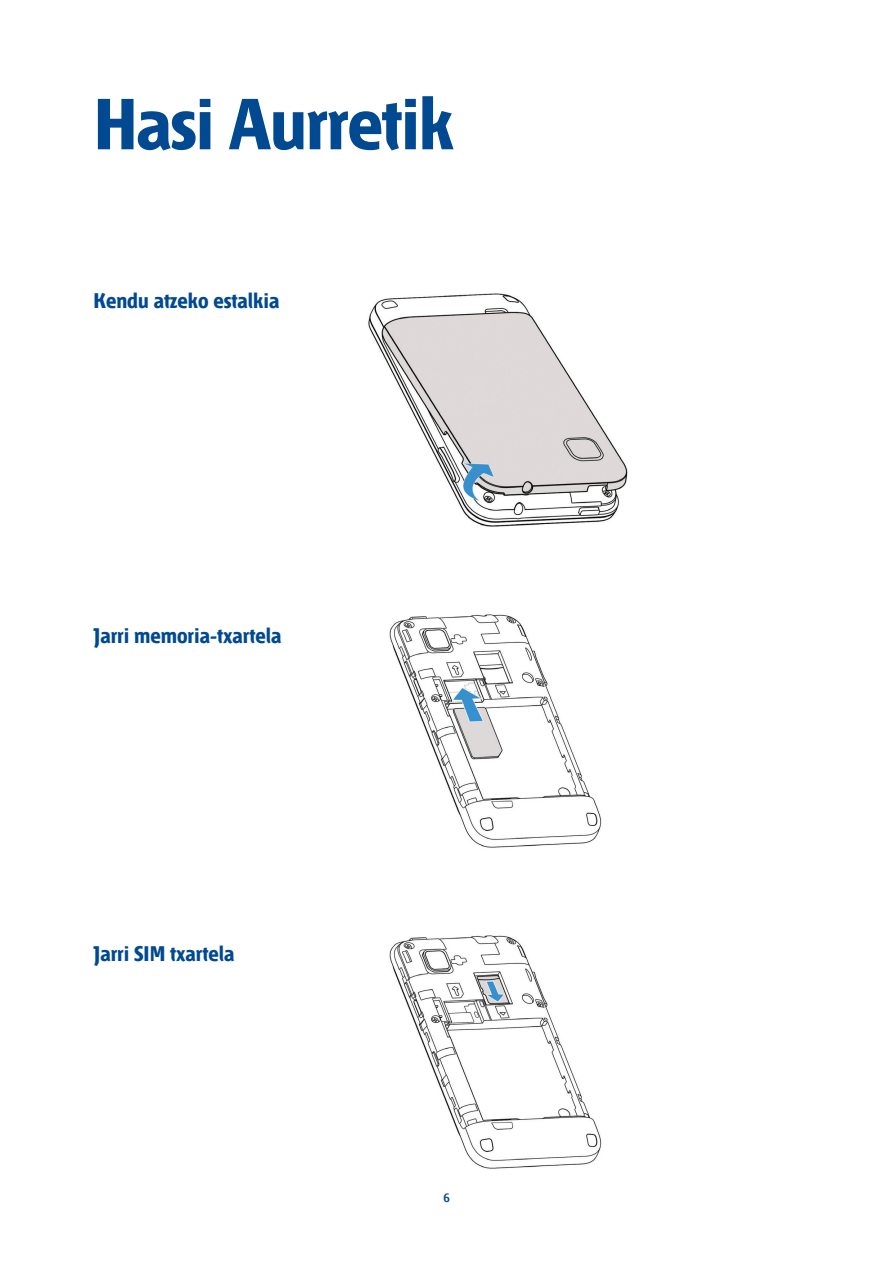
<style>
.page{position:relative;width:893px;height:1263px;background:#fff}
.page>*{position:absolute;margin:0;border:0;box-sizing:border-box;transform-origin:0 0}
.Texto{font:700 72px "Euskaltel ND";letter-spacing:-.02em;color:#014990}
.Texto-2{font:700 21px "Euskaltel ND";color:#014990}
.t1{font:600 13.5px "Euskaltel ND";color:#014990}
</style>
<div class="page">
<img style="left:368px;top:293px;width:260px;height:234px">
<img style="left:389px;top:614px;width:213px;height:234px">
<img style="left:389px;top:935px;width:213px;height:234px">
<p class="Texto" style="left:94px;top:90px;width:362px">Hasi Aurretik</p>
<p class="Texto-2" style="left:94px;top:291px;width:187px">Kendu atzeko estalkia</p>
<p class="Texto-2" style="left:94px;top:625px;width:189px">Jarri memoria-txartela</p>
<p class="Texto-2" style="left:94px;top:944px;width:142px">Jarri SIM txartela</p>
<p class="t1" style="left:443px;top:1191px;width:8px">6</p>
</div>
